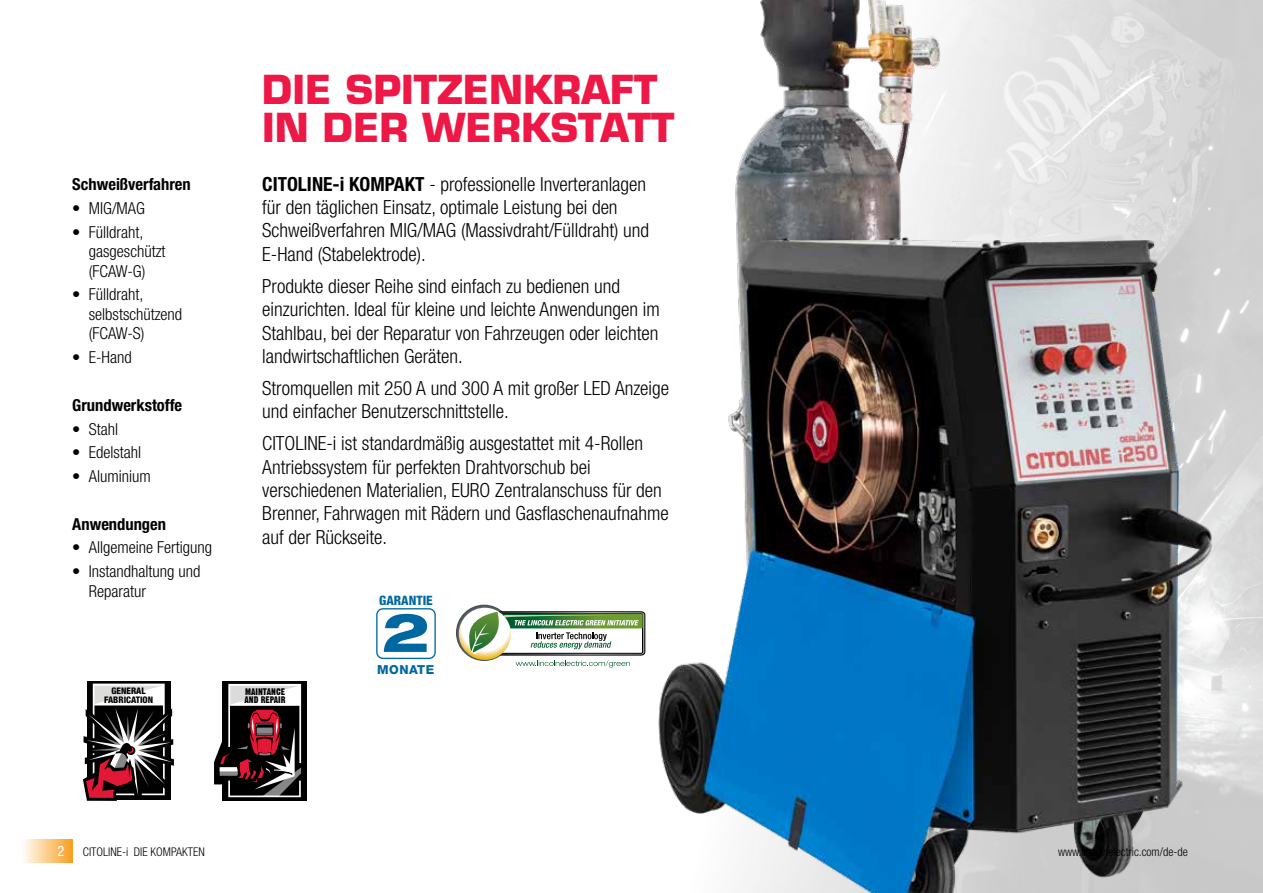
<style>
.page{position:relative;width:1263px;height:893px;background:#fff}
.page>*{position:absolute;margin:0;border:0;box-sizing:border-box;transform-origin:0 0}
.t1{font:800 expanded 53.7px "Helvetica Neue LT Std";color:#0068a0}
.t2{font:700 39px/37.5px "Eurostile LT Std";color:#ed1846}
.t3{font:300 condensed 19.5px/23.4px "Helvetica Neue LT Std";color:#000}
.t4{font:300 condensed 16.5px/19.5px "Helvetica Neue LT Std";color:#000}
.t5{font:700 condensed 16.5px "Helvetica Neue LT Std";color:#000}
.t6{font:condensed 14.25px "Helvetica Neue LT Std";color:#fff}
.t7{font:800 condensed 12.9px "Helvetica Neue LT Std";color:#0068a0}
.t8{font:800 12.45px "Helvetica Neue LT Std";letter-spacing:.04em;color:#0068a0}
.t9{font:300 condensed 12px "Helvetica Neue LT Std";color:#000}
.t10{font:9.3px/7.9px "Gothic No 13 EU";color:#000}
.t11{font:800 condensed 9px/8.2px "Helvetica Neue LT Std";color:#000;text-align:center}
.s1{font-weight:700}
</style>
<div class="page">
<svg style="left:87px;top:681px;width:84px;height:5px"></svg>
<svg style="left:83px;top:686px;width:91px;height:115px"></svg>
<div style="left:223px;top:681px;width:84px;height:120px;background:#000"></div>
<svg style="left:214px;top:683px;width:88px;height:115px"></svg>
<svg style="left:456px;top:605px;width:56px;height:56px"></svg>
<svg style="left:459px;top:608px;width:52px;height:52px"></svg>
<svg style="left:468px;top:611px;width:177px;height:56px"></svg>
<img style="left:658px;top:0;width:597px;height:893px">
<div style="left:376px;top:608px;width:60px;height:51px;border:1px solid #0068a0;border-radius:6px"></div>
<div style="left:21px;top:839px;width:51px;height:24px;background:linear-gradient(to right,#feffff,#f9a023)"></div>
<p class="t5" style="left:72px;top:174px;width:120px">Schweißverfahren</p>
<p class="t4" style="left:72px;top:198px;width:74px">• MIG/MAG</p>
<p class="t4" style="left:89px;top:222px;width:78px;text-indent:-16px">• Fülldraht, gasgeschützt (FCAW-G)</p>
<p class="t4" style="left:89px;top:285px;width:95px;text-indent:-16px">• Fülldraht, selbstschützend (FCAW-S)</p>
<p class="t4" style="left:72px;top:348px;width:61px">• E-Hand</p>
<p class="t5" style="left:72px;top:395px;width:111px">Grundwerkstoffe</p>
<p class="t4" style="left:72px;top:419px;width:47px">• Stahl</p>
<p class="t4" style="left:72px;top:443px;width:71px">• Edelstahl</p>
<p class="t4" style="left:72px;top:466px;width:80px">• Aluminium</p>
<p class="t5" style="left:72px;top:514px;width:95px">Anwendungen</p>
<p class="t4" style="left:72px;top:538px;width:141px">• Allgemeine Fertigung</p>
<p class="t4" style="left:89px;top:561px;width:113px;text-indent:-16px">• Instandhaltung und<br>Reparatur</p>
<h2 class="t2" style="left:262px;top:71px;width:413px">DIE SPITZENKRAFT<br>IN DER WERKSTATT</h2>
<p class="t3" style="left:262px;top:172px;width:388px"><span class="s1">CITOLINE-i KOMPAKT</span> - professionelle Inverteranlagen für den täglichen Einsatz, optimale Leistung bei den Schweißverfahren MIG/MAG (Massivdraht/Fülldraht) und E-Hand (Stabelektrode).</p>
<p class="t3" style="left:262px;top:274px;width:399px">Produkte dieser Reihe sind einfach zu bedienen und einzurichten. Ideal für kleine und leichte Anwendungen im Stahlbau, bei der Reparatur von Fahrzeugen oder leichten landwirtschaftlichen Geräten.</p>
<p class="t3" style="left:262px;top:376px;width:408px">Stromquellen mit 250 A und 300 A mit großer LED Anzeige und einfacher Benutzerschnittstelle.</p>
<p class="t3" style="left:262px;top:431px;width:408px">CITOLINE-i ist standardmäßig ausgestattet mit 4-Rollen Antriebssystem für perfekten Drahtvorschub bei verschiedenen Materialien, EURO Zentralanschuss für den Brenner, Fahrwagen mit Rädern und Gasflaschenaufnahme auf der Rückseite.</p>
<p class="t7" style="left:379px;top:593px;width:55px">GARANTIE</p>
<h1 class="t1" style="left:382px;top:598px;width:49px">2</h1>
<p class="t8" style="left:377px;top:662px;width:59px">MONATE</p>
<p class="t11" style="left:104px;top:687px;width:51px">GENERAL<br>FABRICATION</p>
<p class="t10" style="left:245px;top:689px;width:42px">MAINTANCE<br>AND REPAIR</p>
<p class="t6" style="left:57px;top:843px;width:8px">2</p>
<p class="t9" style="left:83px;top:845px;width:123px">CITOLINE-i DIE KOMPAKTEN</p>
<p class="t9" style="left:1058px;top:845px;width:131px">www.lincolnelectric.com/de-de</p>
</div>
